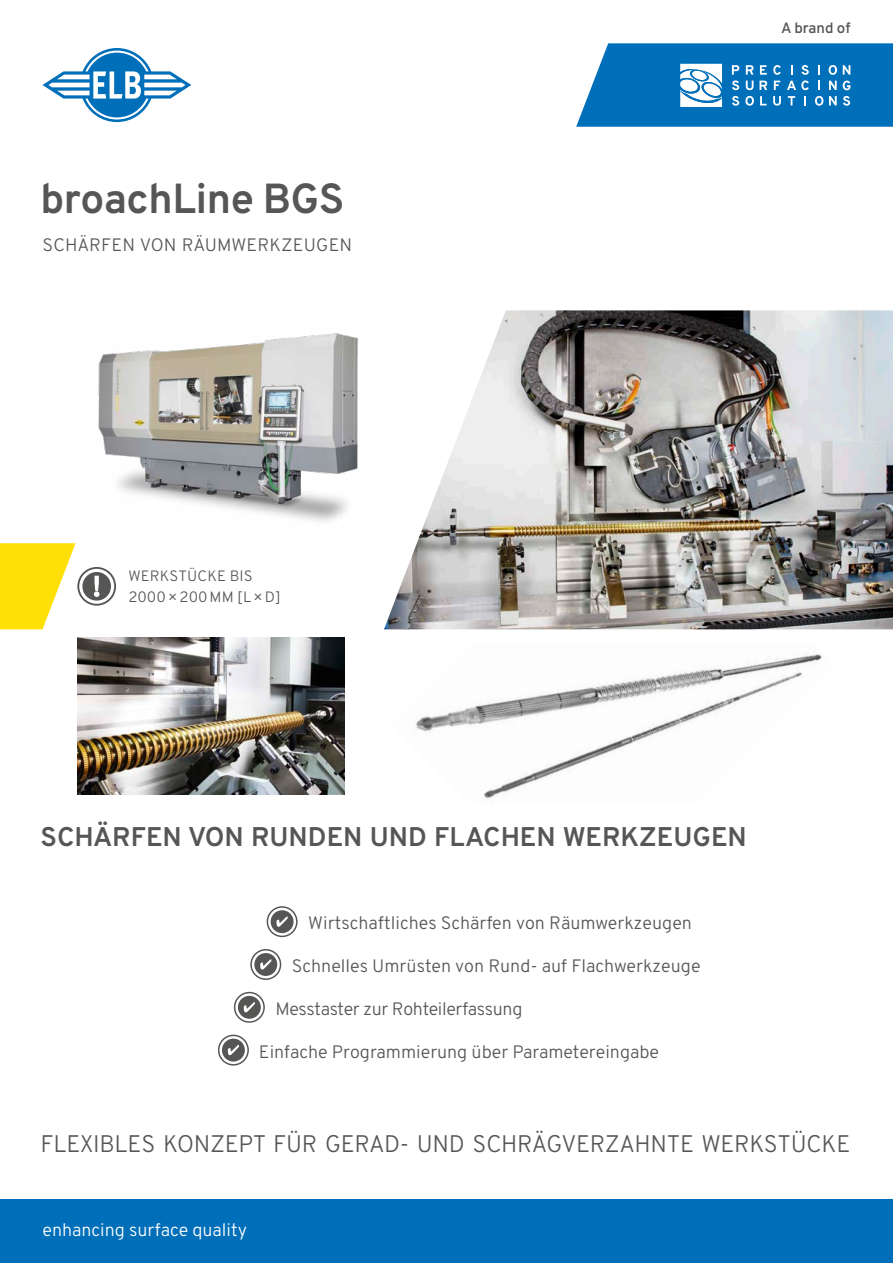
<style>
.page{position:relative;width:893px;height:1263px;background:#fff}
.page>*{position:absolute;margin:0;border:0;box-sizing:border-box;transform-origin:0 0}
.t1{font:700 42px "Overpass";letter-spacing:-.01em;color:#565655}
.t2{font:700 27px "Overpass";color:#565655}
.t3{font:300 24px "Overpass";letter-spacing:-.01em;color:#565655}
.t4{font:300 18px "Overpass";color:#565655}
.t5{font:300 18px "Overpass";letter-spacing:-.02em;color:#565655}
.t6{font:300 18px "Overpass";color:#fff}
.t7{font:300 15px/21px "Overpass";letter-spacing:.01em;color:#565655}
.t8{font:600 15px "Overpass";color:#555}
</style>
<div class="page">
<div style="left:0;top:1199px;width:893px;height:64px;background:#006fba"></div>
<svg style="left:576px;top:43px;width:317px;height:84px"></svg>
<svg style="left:43px;top:48px;width:148px;height:74px"></svg>
<img style="left:416px;top:653px;width:406px;height:146px">
<svg style="left:0;top:543px;width:76px;height:86px"></svg>
<svg style="left:267px;top:906px;width:31px;height:31px"></svg>
<div style="left:269px;top:909px;width:26px;height:25px;background:#565655;border-radius:50%"></div>
<div style="left:268px;top:908px;width:28px;height:28px;border:3px solid #fff;border-radius:50%"></div>
<svg style="left:276px;top:916px;width:12px;height:11px"></svg>
<svg style="left:234px;top:992px;width:31px;height:31px"></svg>
<svg style="left:237px;top:994px;width:25px;height:26px"></svg>
<div style="left:235px;top:993px;width:28px;height:28px;border:3px solid #fff;border-radius:50%"></div>
<svg style="left:244px;top:1002px;width:11px;height:10px"></svg>
<svg style="left:250px;top:949px;width:31px;height:31px"></svg>
<div style="left:253px;top:952px;width:26px;height:25px;background:#565655;border-radius:50%"></div>
<div style="left:252px;top:950px;width:28px;height:28px;border:3px solid #fff;border-radius:50%"></div>
<svg style="left:260px;top:959px;width:11px;height:11px"></svg>
<svg style="left:218px;top:1035px;width:31px;height:30px"></svg>
<div style="left:221px;top:1037px;width:25px;height:26px;background:#565655;border-radius:50%"></div>
<div style="left:219px;top:1036px;width:28px;height:28px;border:3px solid #fff;border-radius:50%"></div>
<svg style="left:228px;top:1045px;width:11px;height:10px"></svg>
<img style="left:77px;top:638px;width:268px;height:156px">
<svg style="left:77px;top:567px;width:39px;height:39px"></svg>
<svg style="left:81px;top:570px;width:32px;height:32px"></svg>
<div style="left:79px;top:569px;width:35px;height:35px;border:3px solid #fff;border-radius:50%"></div>
<svg style="left:94px;top:576px;width:6px;height:21px"></svg>
<img style="left:384px;top:310px;width:509px;height:319px">
<img style="left:98px;top:333px;width:260px;height:189px">
<h1 class="t1" style="left:40px;top:172px;width:305px">broachLine BGS</h1>
<p class="t4" style="left:43px;top:234px;width:311px">SCHÄRFEN VON RÄUMWERKZEUGEN</p>
<p class="t8" style="left:781px;top:18px;width:71px">A brand of</p>
<p class="t7" style="left:128px;top:566px;width:154px">WERKSTÜCKE BIS<br>2000×200MM [L×D]</p>
<h2 class="t2" style="left:41px;top:820px;width:708px">SCHÄRFEN VON RUNDEN UND FLACHEN WERKZEUGEN</h2>
<p class="t4" style="left:308px;top:912px;width:385px">Wirtschaftliches Schärfen von Räumwerkzeugen</p>
<p class="t4" style="left:292px;top:955px;width:410px">Schnelles Umrüsten von Rund- auf Flachwerkzeuge</p>
<p class="t5" style="left:275px;top:997px;width:249px">Messtaster zur Rohteilerfassung</p>
<p class="t4" style="left:259px;top:1040px;width:402px">Einfache Programmierung über Parametereingabe</p>
<h3 class="t3" style="left:41px;top:1129px;width:811px">FLEXIBLES KONZEPT FÜR GERAD- UND SCHRÄGVERZAHNTE WERKSTÜCKE</h3>
<p class="t6" style="left:43px;top:1219px;width:206px">enhancing surface quality</p>
</div>
